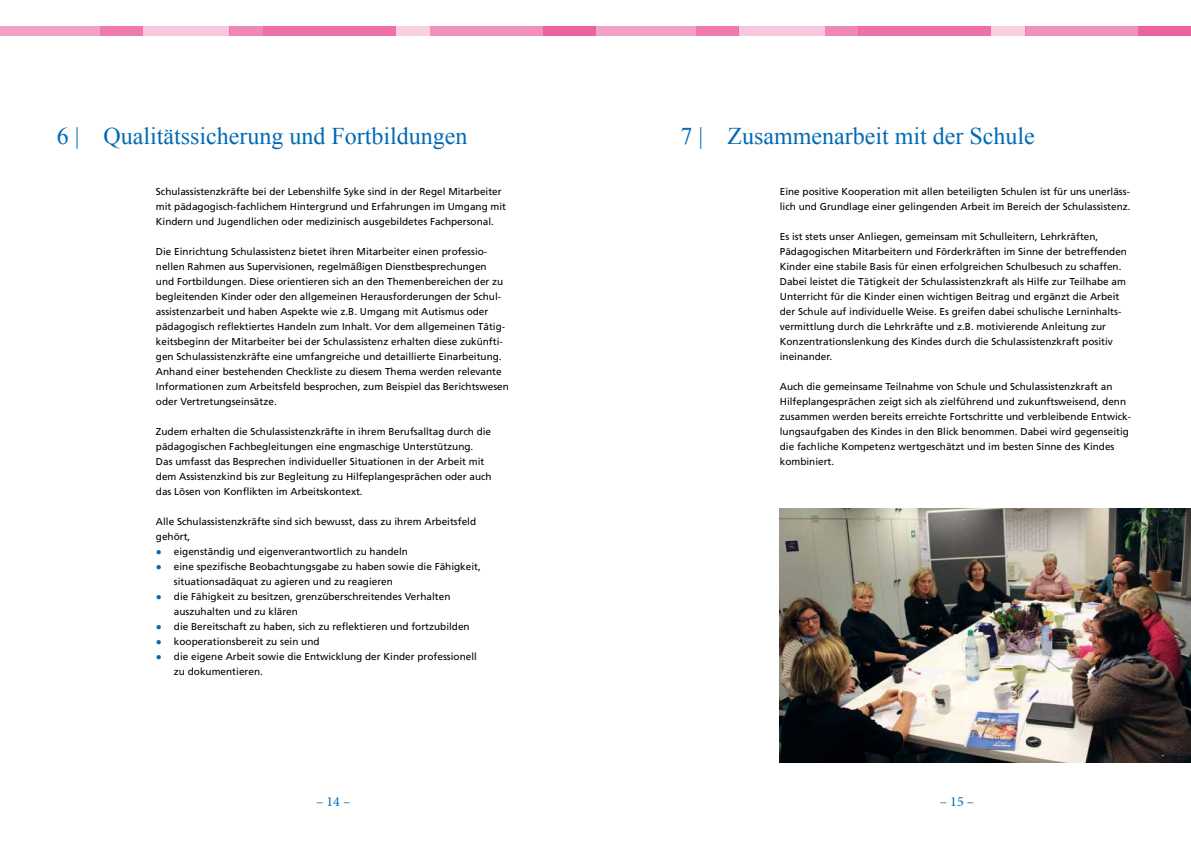
<style>
.page{position:relative;width:1191px;height:842px;background:#fff}
.page>*{position:absolute;margin:0;border:0;box-sizing:border-box;transform-origin:0 0}
.t1{font:24px "Times New Roman";color:#0069b4}
.t2{font:14px "Minion Pro";color:#0069b4}
.t3{font:10px/15px "Frutiger";color:#000}
.s1{font-family:"Arial";color:#0069b4}
</style>
<div class="page">
<img style="left:780px;top:508px;width:411px;height:255px">
<div style="left:1139px;top:27px;width:52px;height:9px;background:#ec619f"></div>
<div style="left:1025px;top:27px;width:114px;height:9px;background:#f190bb"></div>
<div style="left:858px;top:27px;width:133px;height:9px;background:#ed71a8"></div>
<div style="left:825px;top:27px;width:33px;height:9px;background:#f088b7"></div>
<div style="left:738px;top:27px;width:87px;height:9px;background:#f8c7dd"></div>
<div style="left:695px;top:27px;width:43px;height:9px;background:#ef7aae"></div>
<div style="left:595px;top:27px;width:100px;height:9px;background:#f3a0c5"></div>
<div style="left:991px;top:27px;width:34px;height:9px;background:#f9cfe2"></div>
<div style="left:543px;top:27px;width:52px;height:9px;background:#ec619f"></div>
<div style="left:430px;top:27px;width:113px;height:9px;background:#f190bb"></div>
<div style="left:263px;top:27px;width:132px;height:9px;background:#ed71a8"></div>
<div style="left:229px;top:27px;width:34px;height:9px;background:#f088b7"></div>
<div style="left:143px;top:27px;width:86px;height:9px;background:#f8c7dd"></div>
<div style="left:100px;top:27px;width:43px;height:9px;background:#ef7aae"></div>
<div style="left:0;top:27px;width:100px;height:9px;background:#f3a0c5"></div>
<div style="left:395px;top:27px;width:35px;height:9px;background:#f9cfe2"></div>
<h1 class="t1" style="left:57px;top:120px;width:412px">6 | Qualitätssicherung und Fortbildungen</h1>
<h1 class="t1" style="left:680px;top:120px;width:356px">7 | Zusammenarbeit mit der Schule</h1>
<p class="t3" style="left:156px;top:184px;width:352px">Schulassistenzkräfte bei der Lebenshilfe Syke sind in der Regel Mitarbeiter mit pädagogisch-fachlichem Hintergrund und Erfahrungen im Umgang mit<br>Kindern und Jugendlichen oder medizinisch ausgebildetes Fachpersonal.</p>
<p class="t3" style="left:156px;top:244px;width:354px">Die Einrichtung Schulassistenz bietet ihren Mitarbeiter einen professio&shy;nellen Rahmen aus Supervisionen, regelmäßigen Dienstbesprechungen<br>und Fortbildungen. Diese orientieren sich an den Themenbereichen der zu begleitenden Kinder oder den allgemeinen Herausforderungen der Schul&shy;assistenzarbeit und haben Aspekte wie z.B. Umgang mit Autismus oder pädagogisch reflektiertes Handeln zum Inhalt. Vor dem allgemeinen Tätig&shy;keitsbeginn der Mitarbeiter bei der Schulassistenz erhalten diese zukünfti&shy;gen Schulassistenzkräfte eine umfangreiche und detaillierte Einarbeitung.<br>Anhand einer bestehenden Checkliste zu diesem Thema werden relevante Informationen zum Arbeitsfeld besprochen, zum Beispiel das Berichtswesen oder Vertretungseinsätze.</p>
<p class="t3" style="left:156px;top:424px;width:337px">Zudem erhalten die Schulassistenzkräfte in ihrem Berufsalltag durch die pädagogischen Fachbegleitungen eine engmaschige Unterstützung.<br>Das umfasst das Besprechen individueller Situationen in der Arbeit mit dem Assistenzkind bis zur Begleitung zu Hilfeplangesprächen oder auch das Lösen von Konflikten im Arbeitskontext.</p>
<p class="t3" style="left:156px;top:514px;width:322px">Alle Schulassistenzkräfte sind sich bewusst, dass zu ihrem Arbeitsfeld gehört,</p>
<p class="t3" style="left:156px;top:544px;width:253px"><span class="s1">●</span> eigenständig und eigenverantwortlich zu handeln</p>
<p class="t3" style="left:174px;top:559px;width:308px;text-indent:-18px"><span class="s1">●</span> eine spezifische Beobachtungsgabe zu haben sowie die Fähigkeit, situationsadäquat zu agieren und zu reagieren</p>
<p class="t3" style="left:174px;top:589px;width:278px;text-indent:-18px"><span class="s1">●</span> die Fähigkeit zu besitzen, grenzüberschreitendes Verhalten auszuhalten und zu klären</p>
<p class="t3" style="left:156px;top:619px;width:315px"><span class="s1">●</span> die Bereitschaft zu haben, sich zu reflektieren und fortzubilden</p>
<p class="t3" style="left:156px;top:634px;width:165px"><span class="s1">●</span> kooperationsbereit zu sein und</p>
<p class="t3" style="left:174px;top:649px;width:304px;text-indent:-18px"><span class="s1">●</span> die eigene Arbeit sowie die Entwicklung der Kinder professionell zu dokumentieren.</p>
<p class="t3" style="left:780px;top:184px;width:352px">Eine positive Kooperation mit allen beteiligten Schulen ist für uns unerläss&shy;lich und Grundlage einer gelingenden Arbeit im Bereich der Schulassistenz.</p>
<p class="t3" style="left:780px;top:229px;width:349px">Es ist stets unser Anliegen, gemeinsam mit Schulleitern, Lehrkräften, Pädagogischen Mitarbeitern und Förderkräften im Sinne der betreffenden Kinder eine stabile Basis für einen erfolgreichen Schulbesuch zu schaffen.<br>Dabei leistet die Tätigkeit der Schulassistenzkraft als Hilfe zur Teilhabe am Unterricht für die Kinder einen wichtigen Beitrag und ergänzt die Arbeit der Schule auf individuelle Weise. Es greifen dabei schulische Lerninhalts&shy;vermittlung durch die Lehrkräfte und z.B. motivierende Anleitung zur Konzentrationslenkung des Kindes durch die Schulassistenzkraft positiv ineinander.</p>
<p class="t3" style="left:780px;top:379px;width:353px">Auch die gemeinsame Teilnahme von Schule und Schulassistenzkraft an Hilfeplangesprächen zeigt sich als zielführend und zukunftsweisend, denn zusammen werden bereits erreichte Fortschritte und verbleibende Entwick&shy;lungsaufgaben des Kindes in den Blick benommen. Dabei wird gegenseitig die fachliche Kompetenz wertgeschätzt und im besten Sinne des Kindes kombiniert.</p>
<h2 class="t2" style="left:316px;top:792px;width:36px">– 14 –</h2>
<h2 class="t2" style="left:940px;top:792px;width:36px">– 15 –</h2>
</div>
